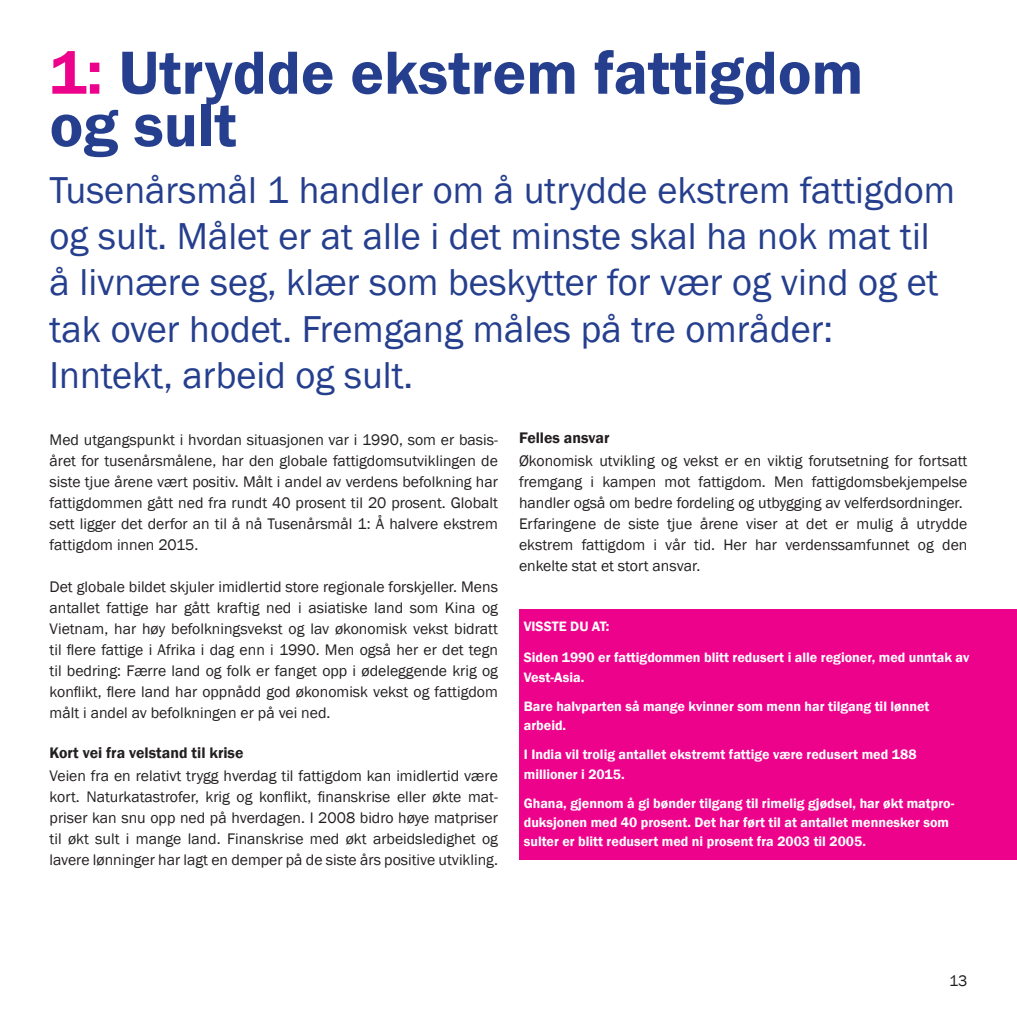
<style>
.page{position:relative;width:1017px;height:1017px;background:#fff}
.page>*{position:absolute;margin:0;border:0;box-sizing:border-box;transform-origin:0 0}
.Tittel{font:600 63px/52.5px "Franklin Gothic";color:#253f8e}
.Ingress{font:38.5px/46.2px "Franklin Gothic";color:#253f8e}
.Brødtekst{font:15.75px/21px "Franklin Gothic";color:#231f20;text-align:justify}
.Mellomtittel{font:600 15.75px "Franklin Gothic";color:#231f20}
.Brødtekst-2{font:600 14px/19.2px "Franklin Gothic";color:#fff}
.Mellomtittel-2{font:600 14px "Franklin Gothic";color:#fff}
.s1{color:#ed028c}
</style>
<div class="page">
<div style="left:519px;top:609px;width:498px;height:251px;background:#ed028c"></div>
<p class="Tittel" style="left:50px;top:47px;width:815px"><span class="s1">1:</span> Utrydde ekstrem fattigdom og sult</p>
<p class="Ingress" style="left:50px;top:168px;width:907px">Tusenårsmål 1 handler om å utrydde ekstrem fattigdom og sult. Målet er at alle i det minste skal ha nok mat til å livnære seg, klær som beskytter for vær og vind og et tak over hodet. Fremgang måles på tre områder:<br>Inntekt, arbeid og sult.</p>
<p class="Brødtekst" style="left:50px;top:430px;width:450px">Med utgangspunkt i hvordan situasjonen var i 1990, som er basis&shy;året for tusenårsmålene, har den globale fattigdomsutviklingen de siste tjue årene vært positiv. Målt i andel av verdens befolkning har fattigdommen gått ned fra rundt 40 prosent til 20 prosent. Globalt sett ligger det derfor an til å nå Tusenårsmål 1: Å halvere ekstrem fattigdom innen 2015.</p>
<p class="Brødtekst" style="left:50px;top:577px;width:450px">Det globale bildet skjuler imidlertid store regionale forskjeller. Mens antallet fattige har gått kraftig ned i asiatiske land som Kina og Vietnam, har høy befolkningsvekst og lav økonomisk vekst bidratt til flere fattige i Afrika i dag enn i 1990. Men også her er det tegn til bedring: Færre land og folk er fanget opp i ødeleggende krig og konflikt, flere land har oppnådd god økonomisk vekst og fattigdom målt i andel av befolkningen er på vei ned.</p>
<p class="Mellomtittel" style="left:50px;top:743px;width:195px">Kort vei fra velstand til krise</p>
<p class="Brødtekst" style="left:50px;top:766px;width:450px">Veien fra en relativt trygg hverdag til fattigdom kan imidlertid være kort. Naturkatastrofer, krig og konflikt, finanskrise eller økte mat&shy;priser kan snu opp ned på hverdagen. I 2008 bidro høye matpriser til økt sult i mange land. Finanskrise med økt arbeidsledighet og lavere lønninger har lagt en demper på de siste års positive utvikling.</p>
<p class="Mellomtittel" style="left:519px;top:428px;width:92px">Felles ansvar</p>
<p class="Brødtekst" style="left:519px;top:451px;width:450px">Økonomisk utvikling og vekst er en viktig forutsetning for fortsatt fremgang i kampen mot fattigdom. Men fattigdomsbekjempelse handler også om bedre fordeling og utbygging av velferdsordninger.</p>
<p class="Brødtekst" style="left:519px;top:514px;width:450px">Erfaringene de siste tjue årene viser at det er mulig å utrydde ekstrem fattigdom i vår tid. Her har verdenssamfunnet og den enkelte stat et stort ansvar.</p>
<p class="Mellomtittel-2" style="left:524px;top:618px;width:87px">VISSTE DU AT:</p>
<p class="Brødtekst-2" style="left:524px;top:648px;width:447px">Siden 1990 er fattigdommen blitt redusert i alle regioner, med unntak av<br>Vest-Asia.</p>
<p class="Brødtekst-2" style="left:524px;top:697px;width:407px">Bare halvparten så mange kvinner som menn har tilgang til lønnet arbeid.</p>
<p class="Brødtekst-2" style="left:524px;top:745px;width:394px">I India vil trolig antallet ekstremt fattige være redusert med 188 millioner i 2015.</p>
<p class="Brødtekst-2" style="left:524px;top:793px;width:432px">Ghana, gjennom å gi bønder tilgang til rimelig gjødsel, har økt matpro&shy;duksjonen med 40 prosent. Det har ført til at antallet mennesker som sulter er blitt redusert med ni prosent fra 2003 til 2005.</p>
<p class="Brødtekst" style="left:949px;top:970px;width:20px">13</p>
</div>
